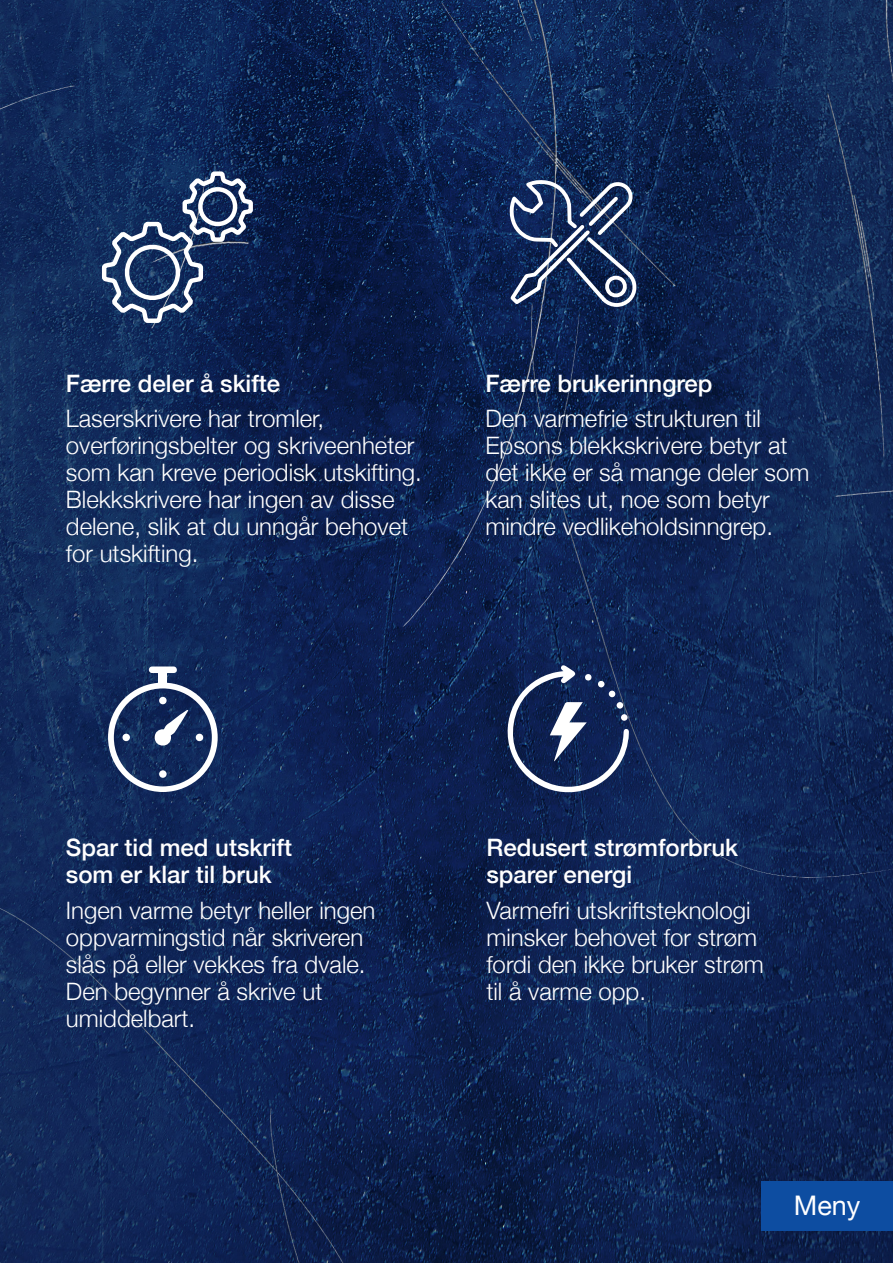
<style>
.page{position:relative;width:893px;height:1263px;background:#fff}
.page>*{position:absolute;margin:0;border:0;box-sizing:border-box;transform-origin:0 0}
.t1{font:27px "Helvetica Neue";color:#fff}
.Brochure_Body_Copy{font:300 24px/27px "Helvetica Neue";color:#fff}
.Brochure_Small_Sub_Heading{font:500 24px/27px "Helvetica Neue";color:#fff}
.Brochure_Small_Sub_Heading-2{font:300 24px/27px "Helvetica Neue";color:#fff}
</style>
<div class="page">
<img style="left:0;top:0;width:893px;height:1263px">
<svg style="left:507px;top:175px;width:129px;height:134px;background:#3d4f75"></svg>
<svg style="left:102px;top:171px;width:153px;height:154px;background:#384e75"></svg>
<div style="left:159px;top:672px;width:8px;height:11px;background:#fff"></div>
<svg style="left:149px;top:666px;width:28px;height:7px"></svg>
<svg style="left:108px;top:683px;width:110px;height:109px"></svg>
<div style="left:122px;top:734px;width:8px;height:7px;background:#fff;border-radius:50%"></div>
<div style="left:196px;top:734px;width:7px;height:7px;background:#fff;border-radius:50%"></div>
<div style="left:159px;top:697px;width:8px;height:7px;background:#fff;border-radius:50%"></div>
<div style="left:159px;top:770px;width:8px;height:8px;background:#fff;border-radius:50%"></div>
<svg style="left:506px;top:665px;width:123px;height:127px;background:#36476e"></svg>
<div style="left:761px;top:1181px;width:132px;height:50px;background:#0d4da1"></div>
<p class="Brochure_Small_Sub_Heading" style="left:66px;top:368px;width:216px">Færre deler å skifte</p>
<p class="Brochure_Body_Copy" style="left:66px;top:404px;width:358px">Laserskrivere har tromler, overføringsbelter og skriveenheter som kan kreve periodisk utskifting.<br>Blekkskrivere har ingen av disse delene, slik at du unngår behovet for utskifting.</p>
<p class="Brochure_Small_Sub_Heading" style="left:485px;top:368px;width:229px">Færre brukerinngrep</p>
<p class="Brochure_Body_Copy" style="left:485px;top:404px;width:326px">Den varmefrie strukturen til<br>Epsons blekkskrivere betyr at det ikke er så mange deler som kan slites ut, noe som betyr mindre vedlikeholdsinngrep.</p>
<p class="Brochure_Small_Sub_Heading" style="left:66px;top:832px;width:228px">Spar tid med utskrift som er klar til bruk</p>
<p class="Brochure_Body_Copy" style="left:66px;top:895px;width:311px">Ingen varme betyr heller ingen oppvarmingstid når skriveren slås på eller vekkes fra dvale.<br>Den begynner å skrive ut umiddelbart.</p>
<p class="Brochure_Small_Sub_Heading" style="left:486px;top:832px;width:253px">Redusert strømforbruk sparer energi</p>
<p class="Brochure_Small_Sub_Heading-2" style="left:486px;top:895px;width:279px">Varmefri utskriftsteknologi minsker behovet for strøm fordi den ikke bruker strøm til å varme opp.</p>
<p class="t1" style="left:794px;top:1186px;width:68px">Meny</p>
</div>
